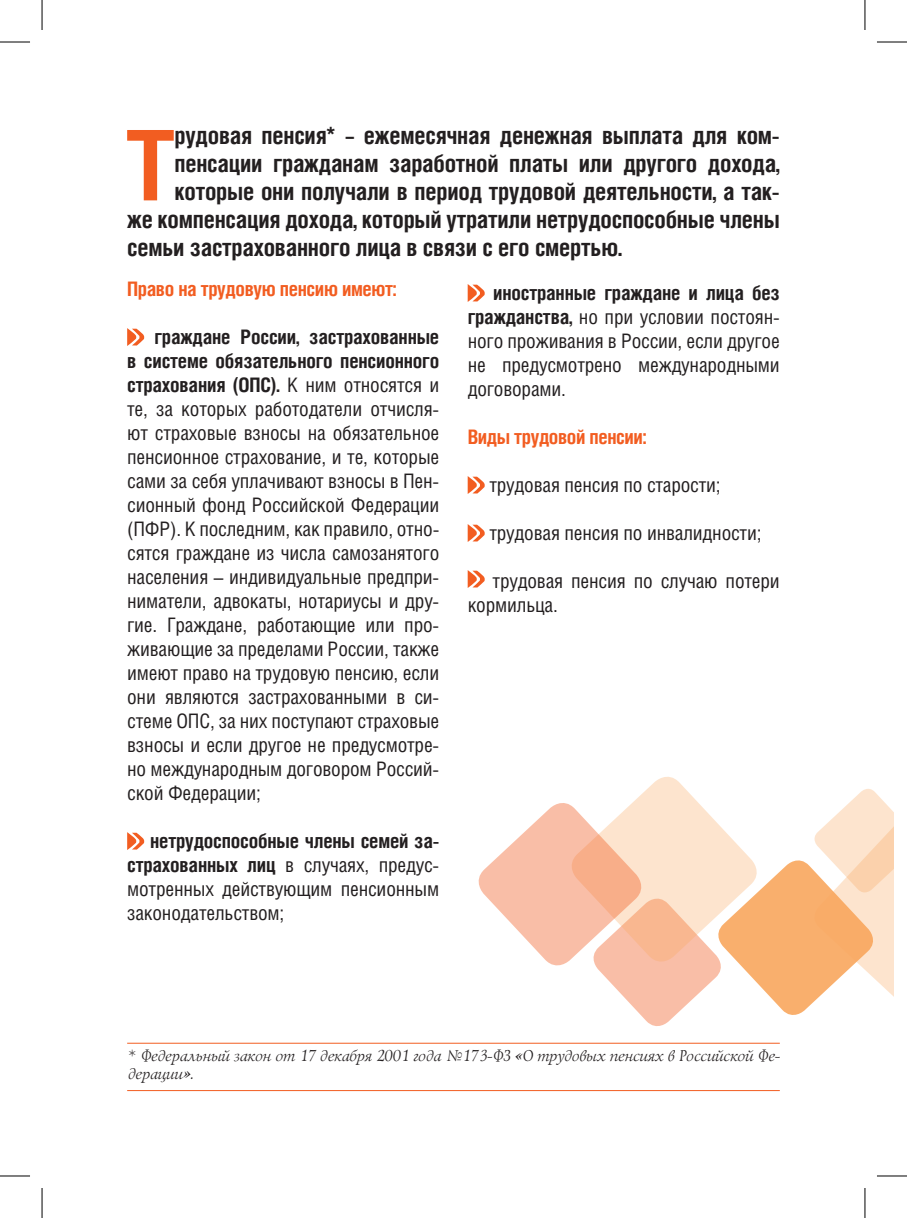
<style>
.page{position:relative;width:907px;height:1218px;background:#fff}
.page>*{position:absolute;margin:0;border:0;box-sizing:border-box;transform-origin:0 0}
.t1{font:700 97.4px "Helios Cond";color:#f25d21}
.t2{font:700 24px "Helios Cond";letter-spacing:-.01em;color:#231f20}
.t3{font:condensed 20px/24px "Helios";letter-spacing:-.01em;color:#231f20;text-align:justify}
.t4{font:700 condensed 20px "Helios";letter-spacing:-.02em;color:#f25d21}
.t5{font:italic 16px/18px "Lazurski";letter-spacing:-.015em;color:#231f20}
.s1{font-weight:700}
</style>
<div class="page">
<svg style="left:478px;top:777px;width:414px;height:249px"></svg>
<svg style="left:127px;top:328px;width:17px;height:18px"></svg>
<svg style="left:127px;top:832px;width:17px;height:18px"></svg>
<svg style="left:467px;top:284px;width:17px;height:18px"></svg>
<svg style="left:467px;top:476px;width:17px;height:18px"></svg>
<svg style="left:467px;top:524px;width:17px;height:18px"></svg>
<svg style="left:467px;top:570px;width:17px;height:18px"></svg>
<hr style="left:127px;top:1043px;width:652px;height:1px;background:#f25d21">
<hr style="left:127px;top:1090px;width:652px;height:1px;background:#f25d21">
<hr style="left:0;top:42px;width:30px;height:1px;background:#000">
<hr style="left:876px;top:42px;width:30px;height:1px;background:#000">
<hr style="left:0;top:1176px;width:30px;height:1px;background:#000">
<hr style="left:876px;top:1176px;width:30px;height:1px;background:#000">
<hr style="left:42px;top:0;width:1px;height:30px;background:#000">
<hr style="left:42px;top:1188px;width:1px;height:30px;background:#000">
<hr style="left:864px;top:0;width:1px;height:30px;background:#000">
<hr style="left:864px;top:1188px;width:1px;height:30px;background:#000">
<h1 class="t1" style="left:125px;top:107px;width:48px">Т</h1>
<p class="t2" style="left:174px;top:121px;width:606px">рудовая пенсия* – ежемесячная денежная выплата для ком-</p>
<p class="t2" style="left:174px;top:149px;width:606px">пенсации гражданам заработной платы или другого дохода,</p>
<p class="t2" style="left:174px;top:177px;width:606px">которые они получали в период трудовой деятельности, а так-</p>
<p class="t2" style="left:127px;top:205px;width:653px">же компенсация дохода, который утратили нетрудоспособные члены</p>
<p class="t2" style="left:127px;top:233px;width:496px">семьи застрахованного лица в связи с его смертью.</p>
<p class="t4" style="left:127px;top:277px;width:271px">Право на трудовую пенсию имеют:</p>
<p class="t3" style="left:127px;top:325px;width:313px;text-indent:27px"><span class="s1">граждане России, застрахованные в системе обязательного пенсионного страхования (ОПС).</span> К ним относятся и те, за которых работодатели отчисля&shy;ют страховые взносы на обязательное пенсионное страхование, и те, которые сами за себя уплачивают взносы в Пен&shy;сионный фонд Российской Федерации (ПФР). К последним, как правило, отно&shy;сятся граждане из числа самозанятого населения – индивидуальные предпри&shy;ниматели, адвокаты, нотариусы и дру&shy;гие. Граждане, работающие или про&shy;живающие за пределами России, также имеют право на трудовую пенсию, если они являются застрахованными в си&shy;стеме ОПС, за них поступают страховые взносы и если другое не предусмотре&shy;но международным договором Россий&shy;ской Федерации;</p>
<p class="t3" style="left:127px;top:829px;width:313px;text-indent:23px"><span class="s1">нетрудоспособные члены семей за&shy;страхованных лиц</span> в случаях, предус&shy;мотренных действующим пенсионным законодательством;</p>
<p class="t3" style="left:467px;top:280px;width:313px;text-indent:25px"><span class="s1">иностранные граждане и лица без гражданства,</span> но при условии постоян&shy;ного проживания в России, если другое не предусмотрено международными договорами.</p>
<p class="t4" style="left:467px;top:425px;width:180px">Виды трудовой пенсии:</p>
<p class="t3" style="left:489px;top:472px;width:233px">трудовая пенсия по старости;</p>
<p class="t3" style="left:489px;top:520px;width:273px">трудовая пенсия по инвалидности;</p>
<p class="t3" style="left:467px;top:568px;width:313px;text-indent:25px">трудовая пенсия по случаю потери кормильца.</p>
<p class="t5" style="left:127px;top:1046px;width:654px">* Федеральный закон от 17 декабря 2001 года №173-ФЗ «О трудовых пенсиях в Российской Фе&shy;дерации».</p>
</div>
